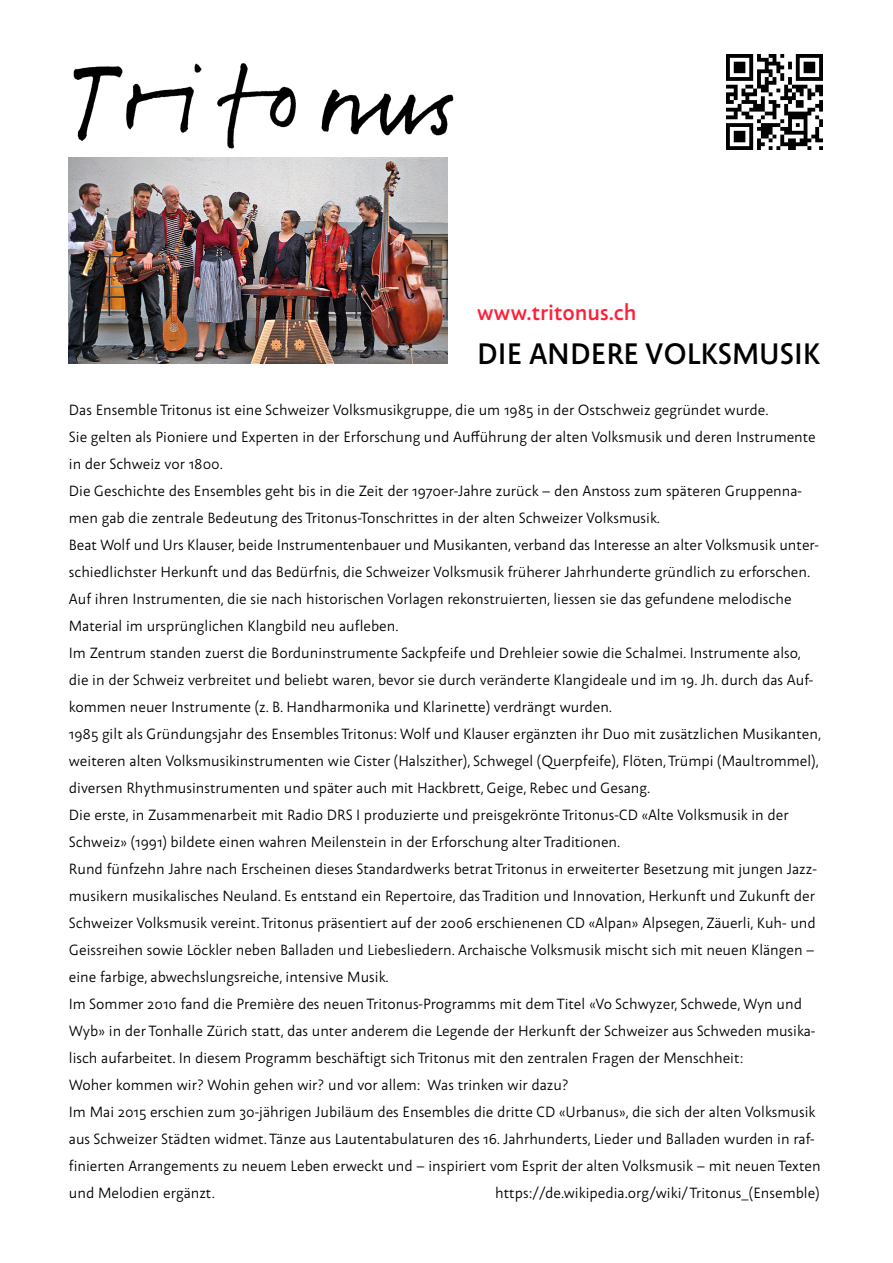
<style>
.page{position:relative;width:893px;height:1263px;background:#fff}
.page>*{position:absolute;margin:0;border:0;box-sizing:border-box;transform-origin:0 0}
.t1{font:600 30px "abc Alena";color:#000}
.t2{font:600 22.5px "abc Alena";color:#ff2038}
.t3{font:15px/27px "abc Alena";color:#000}
</style>
<div class="page">
<img style="left:69px;top:158px;width:379px;height:206px">
<img style="left:73px;top:63px;width:381px;height:85px">
<img style="left:727px;top:54px;width:95px;height:96px">
<p class="t2" style="left:477px;top:297px;width:161px">www.tritonus.ch</p>
<p class="t1" style="left:477px;top:333px;width:345px">DIE ANDERE VOLKSMUSIK</p>
<p class="t3" style="left:69px;top:396px;width:701px">Das Ensemble Tritonus ist eine Schweizer Volksmusikgruppe, die um 1985 in der Ostschweiz gegründet wurde.</p>
<p class="t3" style="left:69px;top:423px;width:748px">Sie gelten als Pioniere und Experten in der Erforschung und Aufführung der alten Volksmusik und deren Instrumente in der Schweiz vor 1800.<br>Die Geschichte des Ensembles geht bis in die Zeit der 1970er-Jahre zurück – den Anstoss zum späteren Gruppenna&shy;men gab die zentrale Bedeutung des Tritonus-Tonschrittes in der alten Schweizer Volksmusik.</p>
<p class="t3" style="left:69px;top:531px;width:752px">Beat Wolf und Urs Klauser, beide Instrumentenbauer und Musikanten, verband das Interesse an alter Volksmusik unter&shy;schiedlichster Herkunft und das Bedürfnis, die Schweizer Volksmusik früherer Jahrhunderte gründlich zu erforschen.<br>Auf ihren Instrumenten, die sie nach historischen Vorlagen rekonstruierten, liessen sie das gefundene melodische Material im ursprünglichen Klangbild neu aufleben.</p>
<p class="t3" style="left:69px;top:639px;width:746px">Im Zentrum standen zuerst die Borduninstrumente Sackpfeife und Drehleier sowie die Schalmei. Instrumente also, die in der Schweiz verbreitet und beliebt waren, bevor sie durch veränderte Klangideale und im 19. Jh. durch das Auf&shy;kommen neuer Instrumente (z. B. Handharmonika und Klarinette) verdrängt wurden.</p>
<p class="t3" style="left:69px;top:720px;width:754px">1985 gilt als Gründungsjahr des Ensembles Tritonus: Wolf und Klauser ergänzten ihr Duo mit zusätzlichen Musikanten, weiteren alten Volksmusikinstrumenten wie Cister (Halszither), Schwegel (Querpfeife), Flöten, Trümpi (Maultrommel), diversen Rhythmusinstrumenten und später auch mit Hackbrett, Geige, Rebec und Gesang.<br>Die erste, in Zusammenarbeit mit Radio DRS I produzierte und preisgekrönte Tritonus-CD «Alte Volksmusik in der Schweiz» (1991) bildete einen wahren Meilenstein in der Erforschung alter Traditionen.</p>
<p class="t3" style="left:69px;top:855px;width:749px">Rund fünfzehn Jahre nach Erscheinen dieses Standardwerks betrat Tritonus in erweiterter Besetzung mit jungen Jazz&shy;musikern musikalisches Neuland. Es entstand ein Repertoire, das Tradition und Innovation, Herkunft und Zukunft der Schweizer Volksmusik vereint. Tritonus präsentiert auf der 2006 erschienenen CD «Alpan» Alpsegen, Zäuerli, Kuh- und Geissreihen sowie Löckler neben Balladen und Liebesliedern. Archaische Volksmusik mischt sich mit neuen Klängen – eine farbige, abwechslungsreiche, intensive Musik.</p>
<p class="t3" style="left:69px;top:990px;width:748px">Im Sommer 2010 fand die Première des neuen Tritonus-Programms mit dem Titel «Vo Schwyzer, Schwede, Wyn und Wyb» in der Tonhalle Zürich statt, das unter anderem die Legende der Herkunft der Schweizer aus Schweden musika&shy;lisch aufarbeitet. In diesem Programm beschäftigt sich Tritonus mit den zentralen Fragen der Menschheit:<br>Woher kommen wir? Wohin gehen wir? und vor allem: Was trinken wir dazu?</p>
<p class="t3" style="left:69px;top:1098px;width:753px">Im Mai 2015 erschien zum 30-jährigen Jubiläum des Ensembles die dritte CD «Urbanus», die sich der alten Volksmusik aus Schweizer Städten widmet. Tänze aus Lautentabulaturen des 16. Jahrhunderts, Lieder und Balladen wurden in raf&shy;finierten Arrangements zu neuem Leben erweckt und – inspiriert vom Esprit der alten Volksmusik – mit neuen Texten und Melodien ergänzt.</p>
<p class="t3" style="left:495px;top:1179px;width:326px">https://de.wikipedia.org/wiki/Tritonus_(Ensemble)</p>
</div>
